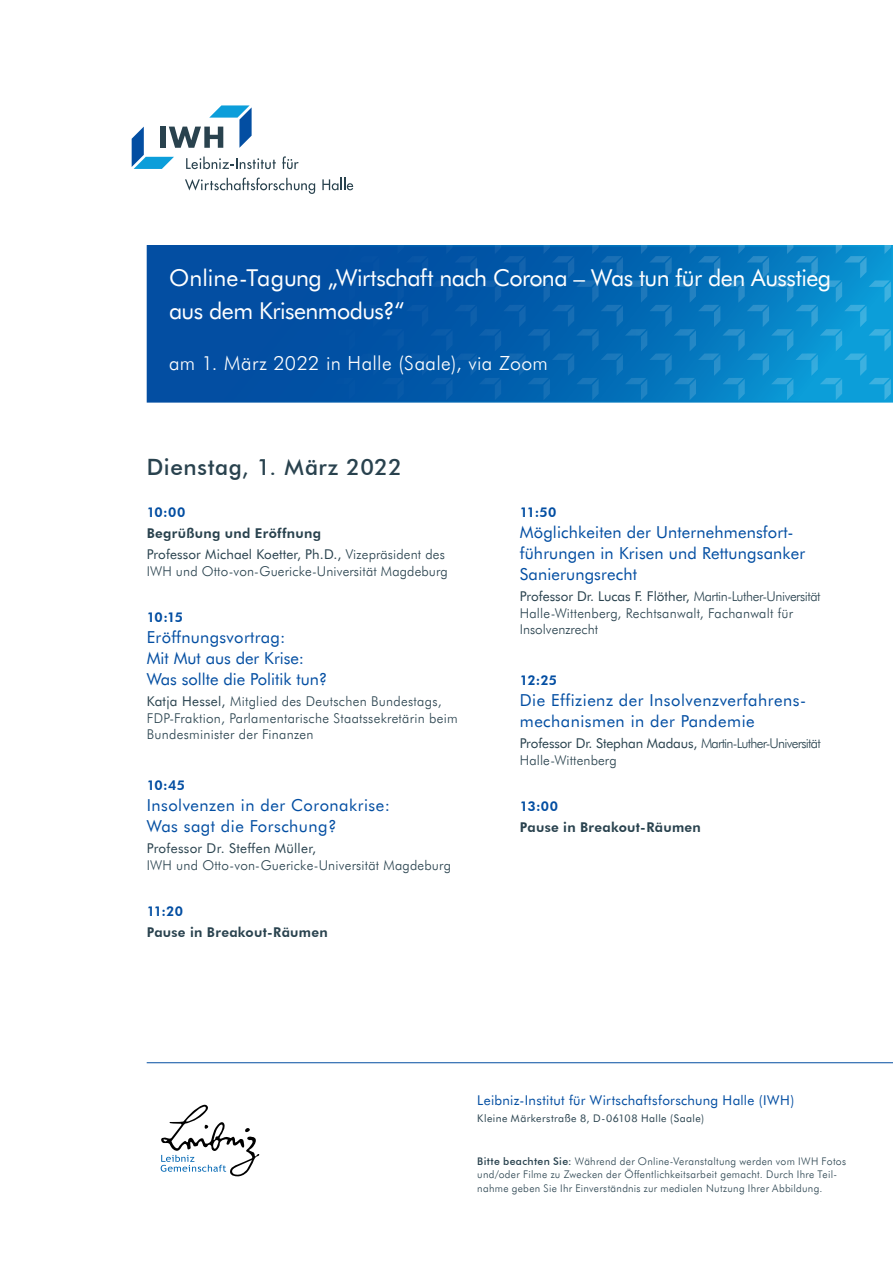
<style>
.page{position:relative;width:893px;height:1263px;background:#fff}
.page>*{position:absolute;margin:0;border:0;box-sizing:border-box;transform-origin:0 0}
.t1{font:23.25px/33px "Futura BT";letter-spacing:-.02em;color:#fff}
.t2{font:500 22.5px "Futura BT";letter-spacing:.03em;color:#29424e}
.t3{font:300 19.5px "Futura BT";letter-spacing:.02em;color:#fff}
.t4{font:16.5px/21px "Futura BT";letter-spacing:.01em;color:#034ea2}
.t5{font:16.5px/21px "Futura BT";letter-spacing:.03em;color:#034ea2}
.t6{font:300 13.5px/16.5px "Futura BT";letter-spacing:.015em;color:#29424e}
.t7{font:13.5px/21px "Futura BT";letter-spacing:.01em;color:#29424e}
.t8{font:13.5px "Futura BT";letter-spacing:.02em;color:#034ea2}
.t9{font:800 13.5px "Futura BT";letter-spacing:.02em;color:#29424e}
.t10{font:800 13.5px "Futura BT";letter-spacing:-.025em;color:#034ea2}
.t11{font:300 10.5px/13.5px "Futura BT";letter-spacing:.03em;color:#29424e}
.t12{font:10.5px "Futura BT";letter-spacing:.04em;color:#29424e}
.s1{font-weight:800}
.s2{font-weight:300}
.s3{font-weight:400}
.s4{font-weight:500}
</style>
<div class="page">
<div style="left:147px;top:246px;width:745px;height:156px;background:#034ea2"></div>
<svg style="left:260px;top:245px;width:631px;height:155px"></svg>
<hr style="left:147px;top:1062px;width:746px;height:1px;background:#034ea2">
<svg style="left:160px;top:1104px;width:99px;height:72px"></svg>
<svg style="left:282px;top:156px;width:17px;height:13px"></svg>
<svg style="left:185px;top:178px;width:130px;height:16px"></svg>
<svg style="left:322px;top:178px;width:31px;height:12px"></svg>
<svg style="left:132px;top:105px;width:144px;height:64px"></svg>
<h1 class="t1" style="left:169px;top:261px;width:664px">Online-Tagung „Wirtschaft nach Corona – Was tun für den Ausstieg aus dem Krisenmodus?“</h1>
<h3 class="t3" style="left:169px;top:351px;width:380px">am 1. März 2022 in Halle (Saale), via Zoom</h3>
<h2 class="t2" style="left:147px;top:453px;width:257px">Dienstag, 1. März 2022</h2>
<p class="t10" style="left:147px;top:504px;width:40px">10:00</p>
<p class="t7" style="left:147px;top:523px;width:300px"><span class="s1">Begrüßung und Eröffnung<br></span>Professor Michael Koetter, Ph.D., <span class="s2">Vizepräsident des</span></p>
<p class="t6" style="left:147px;top:562px;width:303px">IWH und Otto-von-Guericke-Universität Magdeburg</p>
<p class="t10" style="left:147px;top:609px;width:38px">10:15</p>
<p class="t4" style="left:147px;top:626px;width:182px">Eröffnungsvortrag:<br>Mit Mut aus der Krise:<br>Was sollte die Politik tun?</p>
<p class="t6" style="left:147px;top:693px;width:313px"><span class="s3">Katja Hessel,</span> Mitglied des Deutschen Bundestags,<br>FDP-Fraktion, Parlamentarische Staatssekretärin beim<br>Bundesminister der Finanzen</p>
<p class="t10" style="left:147px;top:777px;width:40px">10:45</p>
<p class="t5" style="left:147px;top:794px;width:245px">Insolvenzen in der Coronakrise:<br>Was sagt die Forschung?</p>
<p class="t7" style="left:147px;top:838px;width:171px">Professor Dr. Steffen Müller,</p>
<p class="t6" style="left:147px;top:856px;width:306px">IWH und Otto-von-Guericke-Universität Magdeburg</p>
<p class="t10" style="left:147px;top:903px;width:38px">11:20</p>
<p class="t9" style="left:147px;top:924px;width:183px">Pause in Breakout-Räumen</p>
<p class="t10" style="left:520px;top:504px;width:38px">11:50</p>
<p class="t4" style="left:520px;top:521px;width:287px">Möglichkeiten der Unternehmensfort&shy;führungen in Krisen und Rettungsanker<br>Sanierungsrecht</p>
<p class="t6" style="left:520px;top:588px;width:302px"><span class="s3">Professor Dr. Lucas F. Flöther,</span> Martin-Luther-Universität<br>Halle-Wittenberg, Rechtsanwalt, Fachanwalt für<br>Insolvenzrecht</p>
<p class="t10" style="left:520px;top:672px;width:39px">12:25</p>
<p class="t5" style="left:520px;top:689px;width:288px">Die Effizienz der Insolvenzverfahrens&shy;mechanismen in der Pandemie</p>
<p class="t6" style="left:520px;top:735px;width:302px"><span class="s3">Professor Dr. Stephan Madaus,</span> Martin-Luther-Universität<br>Halle-Wittenberg</p>
<p class="t10" style="left:520px;top:798px;width:40px">13:00</p>
<p class="t9" style="left:520px;top:819px;width:183px">Pause in Breakout-Räumen</p>
<p class="t8" style="left:477px;top:1092px;width:318px">Leibniz-Institut für Wirtschaftsforschung Halle (IWH)</p>
<p class="t12" style="left:477px;top:1111px;width:228px">Kleine Märkerstraße 8, D-06108 Halle (Saale)</p>
<p class="t11" style="left:477px;top:1154px;width:370px"><span class="s4">Bitte beachten Sie:</span> Während der Online-Veranstaltung werden vom IWH Fotos und/oder Filme zu Zwecken der Öffentlichkeitsarbeit gemacht. Durch Ihre Teil&shy;nahme geben Sie Ihr Einverständnis zur medialen Nutzung Ihrer Abbildung.</p>
</div>
